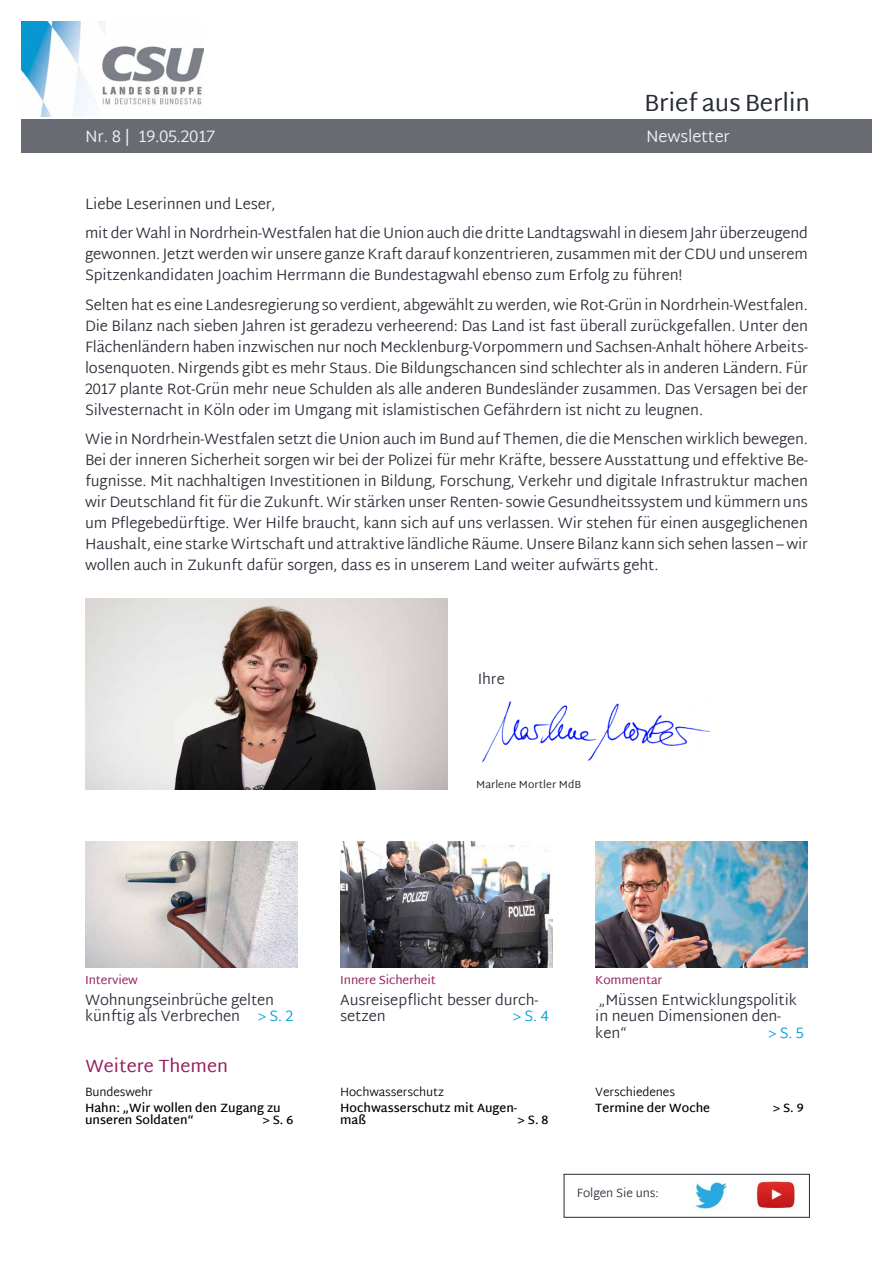
<style>
.page{position:relative;width:893px;height:1263px;background:#fff}
.page>*{position:absolute;margin:0;border:0;box-sizing:border-box;transform-origin:0 0}
.t1{font:24px "Martel Sans";letter-spacing:-.01em;color:#282c36}
._06_Weitere_Themen_B{font:18px "Martel Sans";color:#951d5e}
.t2{font:300 16.5px "Martel Sans";letter-spacing:-.01em;color:#f1f1f2}
._04_BaB_Fließtext{font:300 15px/21px "Martel Sans";letter-spacing:-.01em;color:#282c36;text-align:justify}
._06_BaB_Inhalt_II{font:300 15px/16.5px "Martel Sans";letter-spacing:-.01em;color:#282c36}
._06_BaB_Inhalt_II-2{font:300 15px "Martel Sans";color:#009ee0}
._06_BaB_Ü2_Weitere_T{font:600 12px/12px "Martel Sans";color:#000}
._06_BaB_Ü1_Weitere_T{font:300 12px "Martel Sans";letter-spacing:-.01em;color:#000}
._06_BaB_Inhalt_Beere{font:12px "Martel Sans";letter-spacing:-.01em;color:#951d5e}
._04_BaB_Fließtext-2{font:300 12px "Martel Sans";letter-spacing:-.01em;color:#282c36}
._07_BaB_Name_MdB{font:10.5px "Martel Sans";color:#282c36}
.s1{color:#009ee0}
</style>
<div class="page">
<img style="left:21px;top:21px;width:182px;height:96px">
<div style="left:21px;top:119px;width:851px;height:33px;background:#686b72"></div>
<img style="left:340px;top:842px;width:213px;height:125px">
<img style="left:595px;top:842px;width:213px;height:125px">
<img style="left:85px;top:842px;width:213px;height:125px">
<div style="left:564px;top:1174px;width:246px;height:43px;border:1px solid #282c36"></div>
<img style="left:695px;top:1181px;width:31px;height:29px">
<img style="left:755px;top:1181px;width:40px;height:28px">
<img style="left:482px;top:701px;width:229px;height:62px">
<img style="left:85px;top:599px;width:363px;height:191px">
<h1 class="t1" style="left:644px;top:88px;width:167px">Brief aus Berlin</h1>
<p class="t2" style="left:85px;top:125px;width:132px">Nr. 8 | 19.05.2017</p>
<p class="t2" style="left:646px;top:125px;width:85px">Newsletter</p>
<p class="_04_BaB_Fließtext" style="left:85px;top:194px;width:192px">Liebe Leserinnen und Leser,</p>
<p class="_04_BaB_Fließtext" style="left:85px;top:223px;width:724px">mit der Wahl in Nordrhein-Westfalen hat die Union auch die dritte Landtagswahl in diesem Jahr überzeugend gewonnen. Jetzt werden wir unsere ganze Kraft darauf konzentrieren, zusammen mit der CDU und unserem Spitzenkandidaten Joachim Herrmann die Bundestagwahl ebenso zum Erfolg zu führen!</p>
<p class="_04_BaB_Fließtext" style="left:85px;top:295px;width:724px">Selten hat es eine Landesregierung so verdient, abgewählt zu werden, wie Rot-Grün in Nordrhein-Westfalen.<br>Die Bilanz nach sieben Jahren ist geradezu verheerend: Das Land ist fast überall zurückgefallen. Unter den Flächenländern haben inzwischen nur noch Mecklenburg-Vorpommern und Sachsen-Anhalt höhere Arbeits&shy;losenquoten. Nirgends gibt es mehr Staus. Die Bildungschancen sind schlechter als in anderen Ländern. Für 2017 plante Rot-Grün mehr neue Schulden als alle anderen Bundesländer zusammen. Das Versagen bei der Silvesternacht in Köln oder im Umgang mit islamistischen Gefährdern ist nicht zu leugnen.</p>
<p class="_04_BaB_Fließtext" style="left:85px;top:429px;width:725px">Wie in Nordrhein-Westfalen setzt die Union auch im Bund auf Themen, die die Menschen wirklich bewegen.<br>Bei der inneren Sicherheit sorgen wir bei der Polizei für mehr Kräfte, bessere Ausstattung und effektive Be&shy;fugnisse. Mit nachhaltigen Investitionen in Bildung, Forschung, Verkehr und digitale Infrastruktur machen wir Deutschland fit für die Zukunft. Wir stärken unser Renten- sowie Gesundheitssystem und kümmern uns um Pflegebedürftige. Wer Hilfe braucht, kann sich auf uns verlassen. Wir stehen für einen ausgeglichenen Haushalt, eine starke Wirtschaft und attraktive ländliche Räume. Unsere Bilanz kann sich sehen lassen – wir wollen auch in Zukunft dafür sorgen, dass es in unserem Land weiter aufwärts geht.</p>
<p class="_04_BaB_Fließtext" style="left:478px;top:669px;width:29px">Ihre</p>
<p class="_07_BaB_Name_MdB" style="left:476px;top:779px;width:106px">Marlene Mortler MdB</p>
<p class="_06_BaB_Inhalt_Beere" style="left:85px;top:973px;width:54px">Interview</p>
<p class="_06_BaB_Inhalt_II" style="left:85px;top:992px;width:210px">Wohnungseinbrüche gelten künftig als Verbrechen <span class="s1">&gt; S. 2</span></p>
<p class="_06_BaB_Inhalt_Beere" style="left:340px;top:973px;width:97px">Innere Sicherheit</p>
<p class="_06_BaB_Inhalt_II" style="left:340px;top:992px;width:200px">Ausreisepflicht besser durch&shy;setzen</p>
<p class="_06_BaB_Inhalt_II-2" style="left:513px;top:1005px;width:37px">&gt; S. 4</p>
<p class="_06_BaB_Inhalt_Beere" style="left:595px;top:973px;width:69px">Kommentar</p>
<p class="_06_BaB_Inhalt_II" style="left:595px;top:992px;width:203px">„Müssen Entwicklungspolitik in neuen Dimensionen den&shy;ken“</p>
<p class="_06_BaB_Inhalt_II-2" style="left:768px;top:1022px;width:37px">&gt; S. 5</p>
<p class="_06_Weitere_Themen_B" style="left:85px;top:1055px;width:144px">Weitere Themen</p>
<p class="_06_BaB_Ü1_Weitere_T" style="left:85px;top:1083px;width:69px">Bundeswehr</p>
<p class="_06_BaB_Ü2_Weitere_T" style="left:85px;top:1102px;width:197px">Hahn: „Wir wollen den Zugang zu unseren Soldaten“</p>
<p class="_06_BaB_Ü2_Weitere_T" style="left:263px;top:1114px;width:32px">&gt; S. 6</p>
<p class="_06_BaB_Ü1_Weitere_T" style="left:340px;top:1083px;width:105px">Hochwasserschutz</p>
<p class="_06_BaB_Ü2_Weitere_T" style="left:340px;top:1102px;width:179px">Hochwasserschutz mit Augen&shy;maß</p>
<p class="_06_BaB_Ü2_Weitere_T" style="left:518px;top:1114px;width:32px">&gt; S. 8</p>
<p class="_06_BaB_Ü1_Weitere_T" style="left:595px;top:1083px;width:81px">Verschiedenes</p>
<p class="_06_BaB_Ü2_Weitere_T" style="left:595px;top:1102px;width:116px">Termine der Woche</p>
<p class="_06_BaB_Ü2_Weitere_T" style="left:773px;top:1102px;width:32px">&gt; S. 9</p>
<p class="_04_BaB_Fließtext-2" style="left:577px;top:1184px;width:83px">Folgen Sie uns:</p>
</div>
